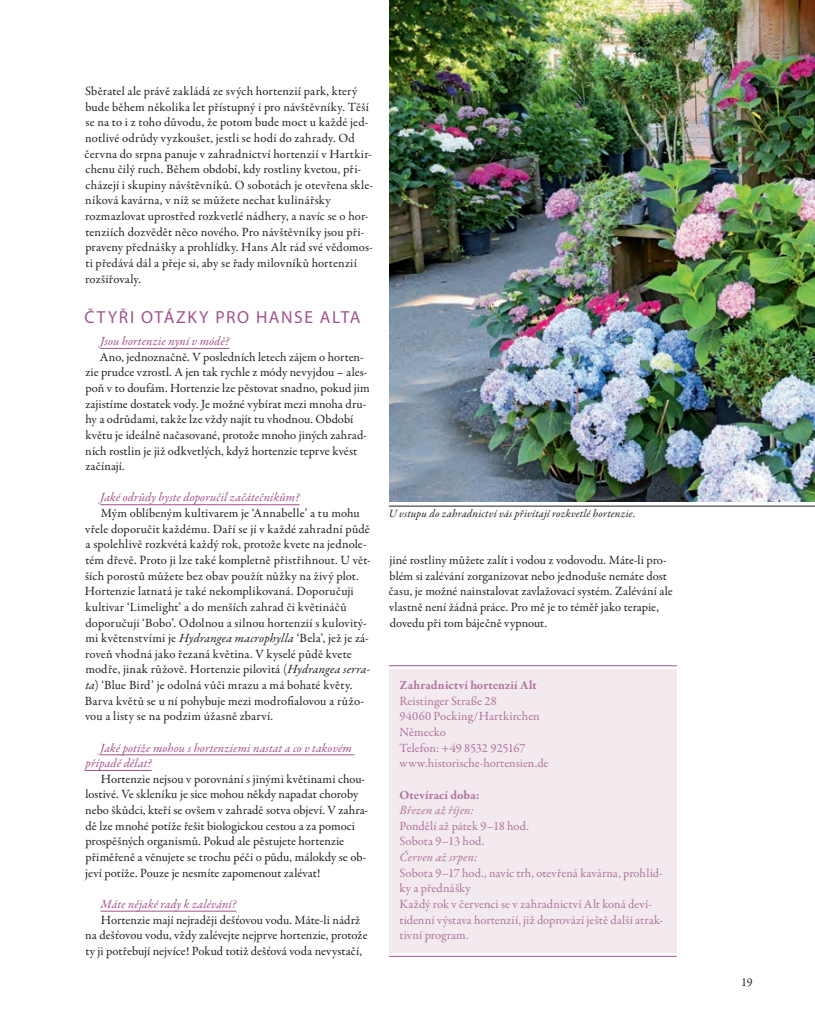
<style>
.page{position:relative;width:815px;height:1028px;background:#fff}
.page>*{position:absolute;margin:0;border:0;box-sizing:border-box;transform-origin:0 0}
.t1{font:17.5px "Myriad Pro";letter-spacing:.085em;color:#a3538a}
.t2{font:12.62px/15.6px "Garamond Premr Pro";letter-spacing:.01em;color:#231f20}
.t3{font:12.62px/15.6px "Garamond Premr Pro";letter-spacing:.005em;color:#b1729b}
.t4{font:italic 12.62px "Garamond Premr Pro";letter-spacing:.005em;color:#a3538a}
.t5{font:12px "Garamond Premr Pro";color:#231f20}
.t6{font:italic 11.25px "Garamond Premr Pro";letter-spacing:.015em;color:#231f20}
.s1{font-style:italic}
.s2{font-weight:700}
</style>
<div class="page">
<svg style="left:389px;top:666px;width:288px;height:290px"></svg>
<div style="left:389px;top:669px;width:288px;height:283px;background:#f2eaef"></div>
<hr style="left:389px;top:665px;width:288px;height:1px;background:#a3538a">
<hr style="left:389px;top:956px;width:288px;height:1px;background:#a3538a">
<img style="left:389px;top:0;width:426px;height:501px">
<hr style="left:389px;top:506px;width:426px;height:1px;background:#231f20">
<hr style="left:100px;top:348px;width:130px;height:1px;background:#a3538a">
<hr style="left:100px;top:504px;width:200px;height:1px;background:#a3538a">
<hr style="left:100px;top:754px;width:254px;height:1px;background:#a3538a">
<hr style="left:86px;top:770px;width:66px;height:1px;background:#a3538a">
<hr style="left:100px;top:911px;width:136px;height:1px;background:#a3538a">
<p class="t2" style="left:85px;top:84px;width:290px">Sběratel ale právě zakládá ze svých hortenzií park, který bude během několika let přístupný i pro návštěvníky. Těší se na to i z toho důvodu, že potom bude moct u každé jed&shy;notlivé odrůdy vyzkoušet, jestli se hodí do zahrady. Od června do srpna panuje v zahradnictví hortenzií v Hartkir&shy;chenu čilý ruch. Během období, kdy rostliny kvetou, při&shy;cházejí i skupiny návštěvníků. O sobotách je otevřena skle&shy;níková kavárna, v níž se můžete nechat kulinářsky rozmazlovat uprostřed rozkvetlé nádhery, a navíc se o hor&shy;tenziích dozvědět něco nového. Pro návštěvníky jsou při&shy;praveny přednášky a prohlídky. Hans Alt rád své vědomos&shy;ti předává dál a přeje si, aby se řady milovníků hortenzií rozšiřovaly.</p>
<p class="t1" style="left:85px;top:306px;width:277px">ČTYŘI OTÁZKY PRO HANSE ALTA</p>
<p class="t4" style="left:100px;top:333px;width:131px">Jsou hortenzie nyní v módě?</p>
<p class="t2" style="left:100px;top:349px;width:265px">Ano, jednoznačně. V posledních letech zájem o horten-</p>
<p class="t2" style="left:86px;top:365px;width:283px">zie prudce vzrostl. A jen tak rychle z módy nevyjdou – ales-</p>
<p class="t2" style="left:85px;top:380px;width:286px">poň v to doufám. Hortenzie lze pěstovat snadno, pokud jim</p>
<p class="t2" style="left:86px;top:396px;width:282px">zajistíme dostatek vody. Je možné vybírat mezi mnoha dru-</p>
<p class="t2" style="left:85px;top:412px;width:269px">hy a odrůdami, takže lze vždy najít tu vhodnou. Období</p>
<p class="t2" style="left:85px;top:427px;width:283px">květu je ideálně načasované, protože mnoho jiných zahrad-</p>
<p class="t2" style="left:85px;top:443px;width:273px">ních rostlin je již odkvetlých, když hortenzie teprve kvést</p>
<p class="t2" style="left:86px;top:459px;width:41px">začínají.</p>
<p class="t4" style="left:100px;top:489px;width:201px">Jaké odrůdy byste doporučil začátečníkům?</p>
<p class="t2" style="left:101px;top:505px;width:261px">Mým oblíbeným kultivarem je ‘Annabelle’ a tu mohu</p>
<p class="t2" style="left:85px;top:521px;width:286px">vřele doporučit každému. Daří se jí v každé zahradní půdě</p>
<p class="t2" style="left:86px;top:537px;width:283px">a spolehlivě rozkvétá každý rok, protože kvete na jednole-</p>
<p class="t2" style="left:85px;top:552px;width:287px">tém dřevě. Proto ji lze také kompletně přistřihnout. U vět-</p>
<p class="t2" style="left:85px;top:568px;width:275px">ších porostů můžete bez obav použít nůžky na živý plot.</p>
<p class="t2" style="left:85px;top:584px;width:270px">Hortenzie latnatá je také nekomplikovaná. Doporučuji</p>
<p class="t2" style="left:85px;top:599px;width:263px">kultivar ‘Limelight’ a do menších zahrad či květináčů</p>
<p class="t2" style="left:86px;top:615px;width:283px">doporučuji ‘Bobo’. Odolnou a silnou hortenzií s kulovitý-</p>
<p class="t2" style="left:85px;top:630px;width:285px">mi květenstvími je <span class="s1">Hydrangea macrophylla</span> ‘Bela’, jež je zá-</p>
<p class="t2" style="left:85px;top:646px;width:268px">roveň vhodná jako řezaná květina. V kyselé půdě kvete</p>
<p class="t2" style="left:85px;top:662px;width:286px">modře, jinak růžově. Hortenzie pilovitá (<span class="s1">Hydrangea serra-</span></p>
<p class="t2" style="left:85px;top:677px;width:269px"><span class="s1">ta</span>) ‘Blue Bird’ je odolná vůči mrazu a má bohaté květy.</p>
<p class="t2" style="left:85px;top:693px;width:281px">Barva květů se u ní pohybuje mezi modrofialovou a růžo-</p>
<p class="t2" style="left:85px;top:709px;width:190px">vou a listy se na podzim úžasně zbarví.</p>
<p class="t4" style="left:100px;top:739px;width:253px">Jaké potíže mohou s hortenziemi nastat a co v takovém</p>
<p class="t4" style="left:86px;top:755px;width:68px">případě dělat?</p>
<p class="t2" style="left:101px;top:771px;width:266px">Hortenzie nejsou v porovnání s jinými květinami chou-</p>
<p class="t2" style="left:85px;top:787px;width:274px">lostivé. Ve skleníku je sice mohou někdy napadat choroby</p>
<p class="t2" style="left:85px;top:802px;width:284px">nebo škůdci, kteří se ovšem v zahradě sotva objeví. V zahra-</p>
<p class="t2" style="left:86px;top:818px;width:271px">dě lze mnohé potíže řešit biologickou cestou a za pomoci</p>
<p class="t2" style="left:85px;top:834px;width:260px">prospěšných organismů. Pokud ale pěstujete hortenzie</p>
<p class="t2" style="left:85px;top:849px;width:283px">přiměřeně a věnujete se trochu péči o půdu, málokdy se ob-</p>
<p class="t2" style="left:85px;top:865px;width:237px">jeví potíže. Pouze je nesmíte zapomenout zalévat!</p>
<p class="t4" style="left:100px;top:896px;width:137px">Máte nějaké rady k zalévání?</p>
<p class="t2" style="left:101px;top:912px;width:261px">Hortenzie mají nejraději dešťovou vodu. Máte-li nádrž</p>
<p class="t2" style="left:85px;top:927px;width:284px">na dešťovou vodu, vždy zalévejte nejprve hortenzie, protože</p>
<p class="t2" style="left:85px;top:943px;width:278px">ty ji potřebují nejvíce! Pokud totiž dešťová voda nevystačí,</p>
<p class="t6" style="left:389px;top:506px;width:248px">U vstupu do zahradnictví vás přivítají rozkvetlé hortenzie.</p>
<p class="t2" style="left:389px;top:552px;width:286px">jiné rostliny můžete zalít i vodou z vodovodu. Máte-li pro&shy;blém si zalévání zorganizovat nebo jednoduše nemáte dost času, je možné nainstalovat zavlažovací systém. Zalévání ale vlastně není žádná práce. Pro mě je to téměř jako terapie, dovedu při tom báječně vypnout.</p>
<p class="t3" style="left:400px;top:677px;width:151px"><span class="s2">Zahradnictví hortenzií Alt<br></span>Reistinger Straße 28<br>94060 Pocking/Hartkirchen<br>Německo<br>Telefon: +49 8532 925167 www.historische-hortensien.de</p>
<p class="t3" style="left:400px;top:787px;width:265px"><span class="s2">Otevírací doba:<br></span><span class="s1">Březen až říjen:<br></span>Pondělí až pátek 9–18 hod.<br>Sobota 9–13 hod.<br><span class="s1">Červen až srpen:<br></span>Sobota 9–17 hod., navíc trh, otevřená kavárna, prohlíd&shy;ky a přednášky<br>Každý rok v červenci se v zahradnictví Alt koná deví&shy;tidenní výstava hortenzií, již doprovází ještě další atrak&shy;tivní program.</p>
<p class="t5" style="left:741px;top:975px;width:13px">19</p>
</div>
